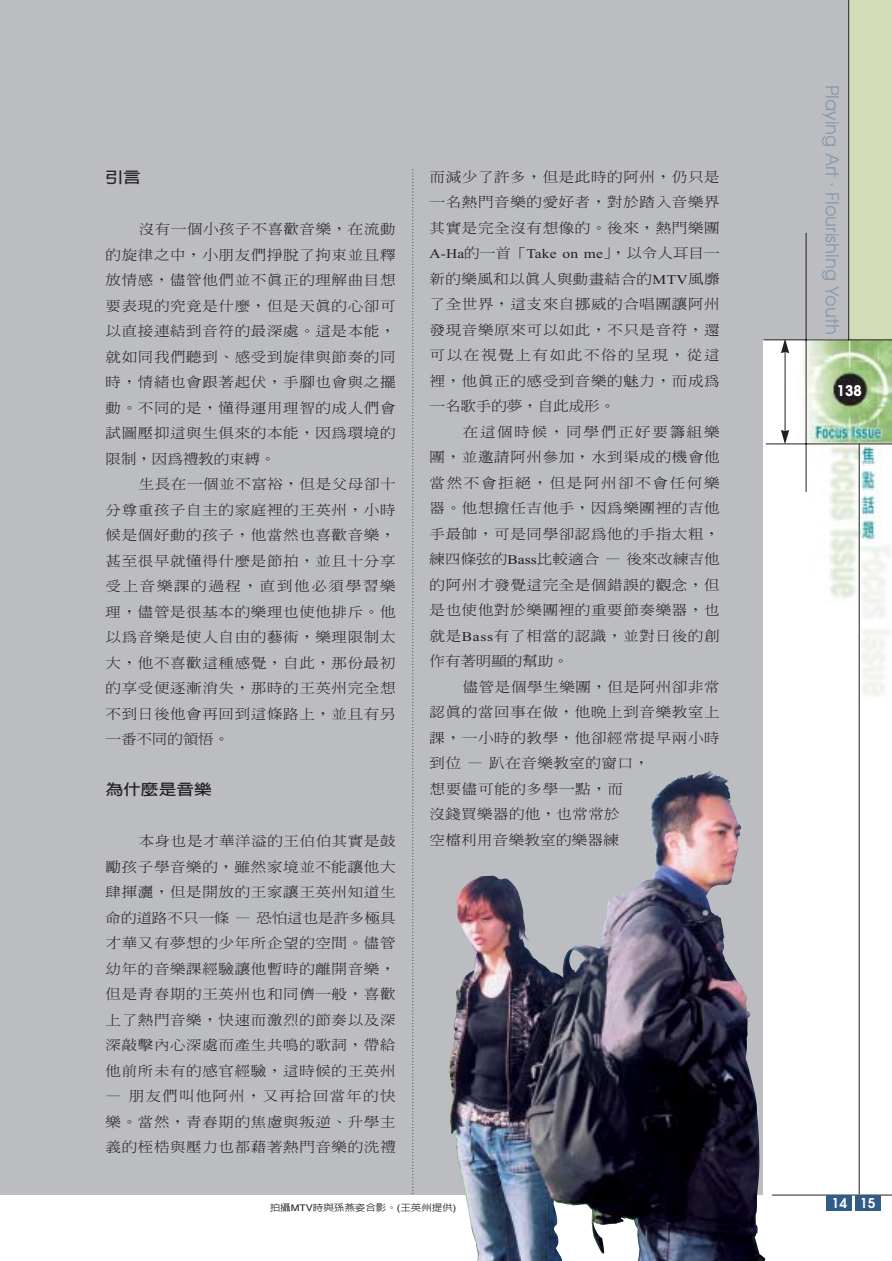
<style>
.page{position:relative;width:892px;height:1261px;background:#fff}
.page>*{position:absolute;margin:0;border:0;box-sizing:border-box;transform-origin:0 0}
.t1{font:18px "Avant Garde";color:#879bad}
.t2{font:700 15px "Lin Gothic";color:#231f20;scale:1.18 1}
.t3{font:700 condensed 15px "Avant Garde";color:#fff}
.t4{font:300 13.5px/25.5px "Inn Ming";letter-spacing:.045em;color:#231f20;text-align:justify;scale:1.15 1}
.t5{font:13.5px "Times New Roman";letter-spacing:.005em;color:#231f20;scale:1.15 1}
.t6{font:600 13.5px "Avant Garde";color:#fff}
.t7{font:500 9.15px "Lin Gothic";color:#231f20;scale:1.15 1}
.s1{font-family:"Inn Ming";font-weight:300}
.s2{font-family:"Times New Roman";font-weight:400}
.s3{font-family:"Helvetica";font-weight:400}
</style>
<div class="page">
<div style="left:772px;top:0;width:106px;height:339px;background:#bbbdc0"></div>
<div style="left:0;top:0;width:806px;height:1195px;background:#bbbdc0"></div>
<svg style="left:412px;top:170px;width:1px;height:1024px"></svg>
<div style="left:763px;top:340px;width:128px;height:855px;background:#fff"></div>
<img style="left:785px;top:341px;width:106px;height:664px">
<hr style="left:858px;top:444px;width:1px;height:750px;background:#231f20">
<div style="left:848px;top:0;width:43px;height:340px;background:#d2dcb7"></div>
<hr style="left:784px;top:352px;width:1px;height:79px;background:#231f20">
<svg style="left:780px;top:339px;width:9px;height:14px"></svg>
<svg style="left:780px;top:430px;width:9px;height:14px"></svg>
<hr style="left:805px;top:233px;width:1px;height:259px;background:#231f20">
<hr style="left:765px;top:444px;width:126px;height:1px;background:#231f20">
<hr style="left:763px;top:340px;width:128px;height:1px;background:#231f20">
<hr style="left:848px;top:0;width:1px;height:340px;background:#231f20">
<img style="left:449px;top:876px;width:315px;height:385px">
<hr style="left:771px;top:1195px;width:120px;height:1px;background:#231f20">
<div style="left:855px;top:1195px;width:25px;height:16px;background:#325c88"></div>
<div style="left:826px;top:1195px;width:25px;height:16px;background:#325c88"></div>
<p class="t2" style="left:105px;top:172px;width:31px">引言</p>
<p class="t4" style="left:105px;top:218px;width:254px;text-indent:33px">沒有一個小孩子不喜歡音樂，在流動的旋律之中，小朋友們掙脫了拘束並且釋放情感，儘管他們並不真正的理解曲目想要表現的究竟是什麼，但是天真的心卻可以直接連結到音符的最深處。這是本能，就如同我們聽到、感受到旋律與節奏的同時，情緒也會跟著起伏，手腳也會與之擺動。不同的是，懂得運用理智的成人們會試圖壓抑這與生俱來的本能，因為環境的限制，因為禮教的束縛。</p>
<p class="t4" style="left:105px;top:473px;width:254px;text-indent:33px">生長在一個並不富裕，但是父母卻十分尊重孩子自主的家庭裡的王英州，小時候是個好動的孩子，他當然也喜歡音樂，甚至很早就懂得什麼是節拍，並且十分享受上音樂課的過程，直到他必須學習樂理，儘管是很基本的樂理也使他排斥。他以為音樂是使人自由的藝術，樂理限制太大，他不喜歡這種感覺，自此，那份最初的享受便逐漸消失，那時的王英州完全想不到日後他會再回到這條路上，並且有另一番不同的領悟。</p>
<p class="t2" style="left:105px;top:784px;width:91px">為什麼是音樂</p>
<p class="t4" style="left:105px;top:830px;width:254px;text-indent:33px">本身也是才華洋溢的王伯伯其實是鼓勵孩子學音樂的，雖然家境並不能讓他大肆揮灑，但是開放的王家讓王英州知道生命的道路不只一條 — 恐怕這也是許多極具才華又有夢想的少年所企望的空間。儘管幼年的音樂課經驗讓他暫時的離開音樂，但是青春期的王英州也和同儕一般，喜歡上了熱門音樂，快速而激烈的節奏以及深深敲擊內心深處而產生共鳴的歌詞，帶給他前所未有的感官經驗，這時候的王英州</p>
<p class="t4" style="left:105px;top:1085px;width:254px">— 朋友們叫他阿州，又再拾回當年的快樂。當然，青春期的焦慮與叛逆、升學主義的桎梏與壓力也都藉著熱門音樂的洗禮</p>
<p class="t4" style="left:429px;top:166px;width:254px">而減少了許多，但是此時的阿州，仍只是一名熱門音樂的愛好者，對於踏入音樂界其實是完全沒有想像的。後來，熱門樂團</p>
<p class="t5" style="left:429px;top:249px;width:254px">A-Ha<span class="s1">的一首「</span>Take on me<span class="s1">」，以令人耳目一</span></p>
<p class="t4" style="left:429px;top:268px;width:254px">新的樂風和以真人與動畫結合的<span class="s2">MTV</span>風靡了全世界，這支來自挪威的合唱團讓阿州發現音樂原來可以如此，不只是音符，還可以在視覺上有如此不俗的呈現，從這裡，他真正的感受到音樂的魅力，而成為一名歌手的夢，自此成形。</p>
<p class="t4" style="left:429px;top:421px;width:254px;text-indent:33px">在這個時候，同學們正好要籌組樂團，並邀請阿州參加，水到渠成的機會他當然不會拒絕，但是阿州卻不會任何樂器。他想擔任吉他手，因為樂團裡的吉他手最帥，可是同學卻認為他的手指太粗，練四條弦的<span class="s2">Bass</span>比較適合 — 後來改練吉他的阿州才發覺這完全是個錯誤的觀念，但是也使他對於樂團裡的重要節奏樂器，也就是<span class="s2">Bass</span>有了相當的認識，並對日後的創作有著明顯的幫助。</p>
<p class="t4" style="left:429px;top:676px;width:254px;text-align:left;text-indent:33px">儘管是個學生樂團，但是阿州卻非常認真的當回事在做，他晚上到音樂教室上課，一小時的教學，他卻經常提早兩小時到位 — 趴在音樂教室的窗口，<br>想要儘可能的多學一點，而<br>沒錢買樂器的他，也常常於<br>空檔利用音樂教室的樂器練</p>
<p class="t7" style="left:270px;top:1204px;width:164px">拍攝<span class="s3">MTV</span>時與孫燕姿合影。<span class="s3">(</span>王英州提供<span class="s3">)</span></p>
<h1 class="t1" style="left:838px;top:85px;width:252px;rotate:90deg">Playing Art . Flourishing Youth</h1>
<p class="t3" style="left:836px;top:385px;width:27px">138</p>
<p class="t6" style="left:831px;top:1198px;width:45px">14 15</p>
</div>
